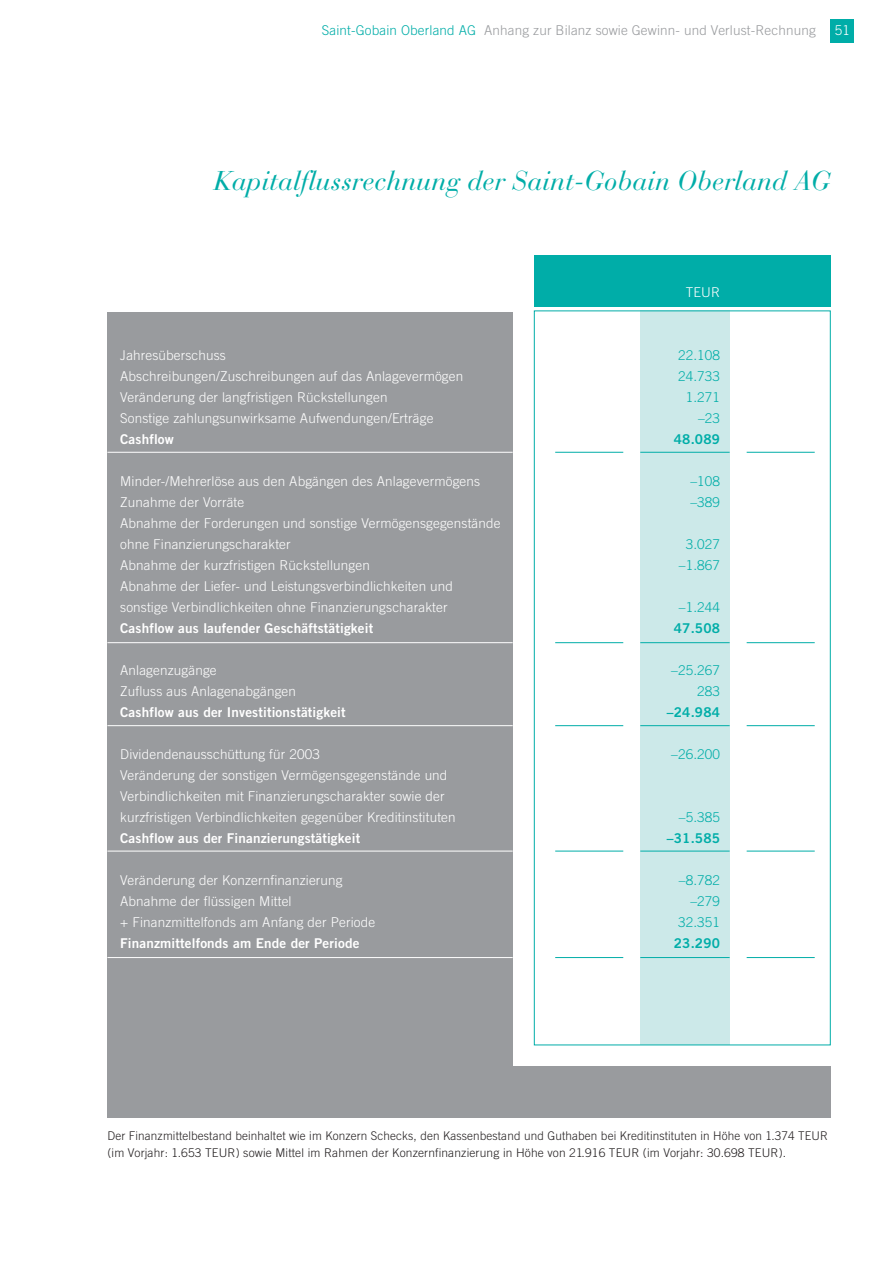
<style>
.page{position:relative;width:893px;height:1262px;background:#fff}
.page>*{position:absolute;margin:0;border:0;box-sizing:border-box;transform-origin:0 0}
.t1{font:italic 27px "Bauer Bodoni";color:#00ada8}
.t2{font:300 13.5px/21px "Trade Gothic";letter-spacing:.01em;color:#fff}
.t3{font:13.5px "Trade Gothic Bold Two";letter-spacing:.01em;color:#fff}
.t4{font:300 13.5px "Trade Gothic";letter-spacing:.01em;color:#00ada8}
.t5{font:300 13.5px "Trade Gothic";letter-spacing:.01em;color:#999b9e}
.t6{font:13.5px "Trade Gothic Bold Two";letter-spacing:.01em;color:#00ada8}
.t7{font:300 12px/16.5px "Trade Gothic";letter-spacing:.01em;color:#231f20}
.s1{color:#00ada8}
</style>
<div class="page">
<div style="left:830px;top:19px;width:24px;height:24px;background:#00ada8"></div>
<div style="left:640px;top:310px;width:89px;height:735px;background:#cce9e9"></div>
<div style="left:534px;top:255px;width:296px;height:51px;background:#00ada8"></div>
<div style="left:107px;top:1066px;width:723px;height:51px;background:#999b9e"></div>
<div style="left:107px;top:313px;width:405px;height:773px;background:#999b9e"></div>
<hr style="left:107px;top:452px;width:405px;height:1px;background:#fff">
<hr style="left:555px;top:452px;width:68px;height:1px;background:#00ada8">
<hr style="left:640px;top:452px;width:89px;height:1px;background:#00ada8">
<hr style="left:746px;top:452px;width:68px;height:1px;background:#00ada8">
<hr style="left:107px;top:642px;width:405px;height:1px;background:#fff">
<hr style="left:555px;top:642px;width:68px;height:1px;background:#00ada8">
<hr style="left:640px;top:642px;width:89px;height:1px;background:#00ada8">
<hr style="left:746px;top:642px;width:68px;height:1px;background:#00ada8">
<hr style="left:107px;top:725px;width:405px;height:1px;background:#fff">
<hr style="left:555px;top:725px;width:68px;height:1px;background:#00ada8">
<hr style="left:640px;top:725px;width:89px;height:1px;background:#00ada8">
<hr style="left:746px;top:725px;width:68px;height:1px;background:#00ada8">
<hr style="left:107px;top:850px;width:405px;height:1px;background:#fff">
<hr style="left:555px;top:850px;width:68px;height:1px;background:#00ada8">
<hr style="left:640px;top:850px;width:89px;height:1px;background:#00ada8">
<hr style="left:746px;top:850px;width:68px;height:1px;background:#00ada8">
<hr style="left:107px;top:957px;width:405px;height:1px;background:#fff">
<hr style="left:555px;top:957px;width:68px;height:1px;background:#00ada8">
<hr style="left:640px;top:957px;width:89px;height:1px;background:#00ada8">
<hr style="left:746px;top:957px;width:68px;height:1px;background:#00ada8">
<p class="t5" style="left:322px;top:26px;width:495px"><span class="s1">Saint-Gobain Oberland AG</span> Anhang zur Bilanz sowie Gewinn- und Verlust-Rechnung</p>
<p class="t2" style="left:834px;top:21px;width:17px">51</p>
<h1 class="t1" style="left:214px;top:170px;width:618px">Kapitalflussrechnung der Saint-Gobain Oberland AG</h1>
<p class="t2" style="left:685px;top:282px;width:36px">TEUR</p>
<p class="t2" style="left:120px;top:345px;width:107px">Jahresüberschuss</p>
<p class="t4" style="left:678px;top:350px;width:44px">22.108</p>
<p class="t2" style="left:120px;top:366px;width:344px">Abschreibungen/Zuschreibungen auf das Anlagevermögen</p>
<p class="t4" style="left:678px;top:371px;width:44px">24.733</p>
<p class="t2" style="left:120px;top:387px;width:269px">Veränderung der langfristigen Rückstellungen</p>
<p class="t4" style="left:685px;top:392px;width:36px">1.271</p>
<p class="t2" style="left:120px;top:408px;width:315px">Sonstige zahlungsunwirksame Aufwendungen/Erträge</p>
<p class="t4" style="left:698px;top:413px;width:24px">–23</p>
<p class="t3" style="left:120px;top:434px;width:55px">Cashflow</p>
<p class="t6" style="left:673px;top:434px;width:48px">48.089</p>
<p class="t2" style="left:120px;top:471px;width:361px">Minder-/Mehrerlöse aus den Abgängen des Anlagevermögens</p>
<p class="t4" style="left:690px;top:476px;width:31px">–108</p>
<p class="t2" style="left:120px;top:492px;width:125px">Zunahme der Vorräte</p>
<p class="t4" style="left:690px;top:497px;width:31px">–389</p>
<p class="t2" style="left:120px;top:513px;width:382px">Abnahme der Forderungen und sonstige Vermögensgegenstände ohne Finanzierungscharakter</p>
<p class="t4" style="left:685px;top:539px;width:36px">3.027</p>
<p class="t2" style="left:120px;top:555px;width:251px">Abnahme der kurzfristigen Rückstellungen</p>
<p class="t4" style="left:678px;top:560px;width:43px">–1.867</p>
<p class="t2" style="left:120px;top:576px;width:334px">Abnahme der Liefer- und Leistungsverbindlichkeiten und sonstige Verbindlichkeiten ohne Finanzierungscharakter</p>
<p class="t4" style="left:678px;top:602px;width:43px">–1.244</p>
<p class="t3" style="left:120px;top:623px;width:254px">Cashflow aus laufender Geschäftstätigkeit</p>
<p class="t6" style="left:673px;top:623px;width:48px">47.508</p>
<p class="t2" style="left:120px;top:660px;width:98px">Anlagenzugänge</p>
<p class="t4" style="left:671px;top:665px;width:50px">–25.267</p>
<p class="t2" style="left:120px;top:681px;width:177px">Zufluss aus Anlagenabgängen</p>
<p class="t4" style="left:697px;top:686px;width:24px">283</p>
<p class="t3" style="left:120px;top:707px;width:227px">Cashflow aus der Investitionstätigkeit</p>
<p class="t6" style="left:667px;top:707px;width:55px">–24.984</p>
<p class="t2" style="left:120px;top:744px;width:201px">Dividendenausschüttung für 2003</p>
<p class="t4" style="left:671px;top:749px;width:50px">–26.200</p>
<p class="t2" style="left:120px;top:765px;width:337px">Veränderung der sonstigen Vermögensgegenstände und<br>Verbindlichkeiten mit Finanzierungscharakter sowie der kurzfristigen Verbindlichkeiten gegenüber Kreditinstituten</p>
<p class="t4" style="left:678px;top:812px;width:43px">–5.385</p>
<p class="t3" style="left:120px;top:833px;width:241px">Cashflow aus der Finanzierungstätigkeit</p>
<p class="t6" style="left:667px;top:833px;width:55px">–31.585</p>
<p class="t2" style="left:120px;top:870px;width:224px">Veränderung der Konzernfinanzierung</p>
<p class="t4" style="left:678px;top:875px;width:43px">–8.782</p>
<p class="t2" style="left:120px;top:891px;width:173px">Abnahme der flüssigen Mittel</p>
<p class="t4" style="left:690px;top:896px;width:31px">–279</p>
<p class="t2" style="left:120px;top:912px;width:256px">+ Finanzmittelfonds am Anfang der Periode</p>
<p class="t4" style="left:678px;top:917px;width:44px">32.351</p>
<p class="t3" style="left:120px;top:938px;width:241px">Finanzmittelfonds am Ende der Periode</p>
<p class="t6" style="left:673px;top:938px;width:48px">23.290</p>
<p class="t7" style="left:107px;top:1128px;width:722px">Der Finanzmittelbestand beinhaltet wie im Konzern Schecks, den Kassenbestand und Guthaben bei Kreditinstituten in Höhe von 1.374 TEUR (im Vorjahr: 1.653 TEUR) sowie Mittel im Rahmen der Konzernfinanzierung in Höhe von 21.916 TEUR (im Vorjahr: 30.698 TEUR).</p>
</div>
